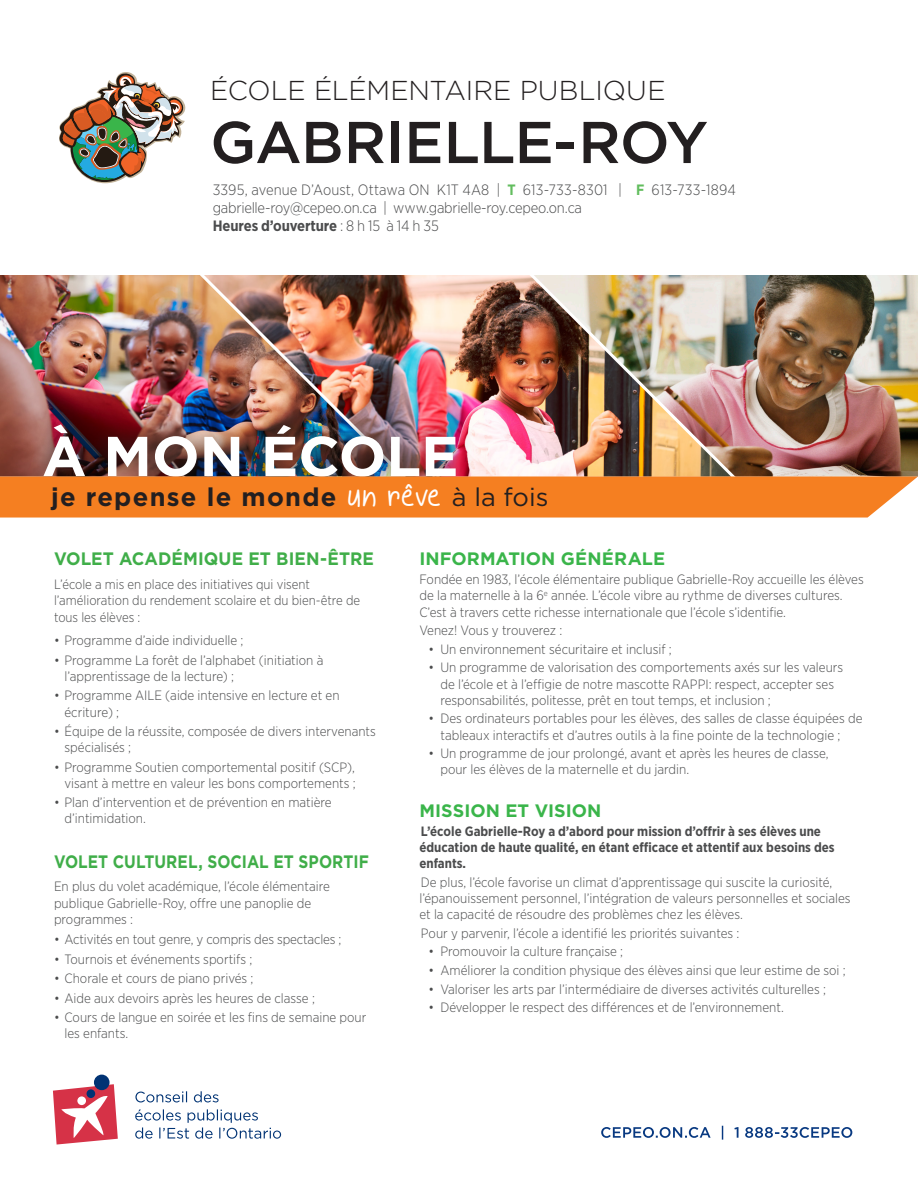
<style>
.page{position:relative;width:918px;height:1188px;background:#fff}
.page>*{position:absolute;margin:0;border:0;box-sizing:border-box;transform-origin:0 0}
.t1{font:500 58.8px "Gotham";letter-spacing:-.015em;color:#231f20}
.t2{font:700 56.1px "Gotham";color:#fff}
.t3{font:300 27.3px "Gotham";letter-spacing:-.005em;color:#231f20}
.t4{font:700 25.5px "Gotham";letter-spacing:.05em;color:#231f20}
.t5{font:700 18px "Gotham";letter-spacing:.005em;color:#3ab54a}
.t6{font:700 18px "Gotham";letter-spacing:.005em;color:#40ae49;scale:.86 1}
.t7{font:700 18px "Gotham";letter-spacing:.005em;color:#40ae49;scale:.95 1}
.t8{font:300 15px "Gotham Narrow";letter-spacing:.01em;color:#4b4c4d}
.t9{font:300 15px "Gotham Narrow";letter-spacing:-.01em;color:#4b4c4d}
.t10{font:700 15px "Gotham Narrow";letter-spacing:-.01em;color:#4b4c4d}
.t11{font:300 13.5px/16.2px "Gotham Narrow";color:#4b4c4d}
.t12{font:700 13.5px/16.2px "Gotham Narrow";color:#4b4c4d}
.s1{font-weight:700;color:#62bd5e}
.s2{font-weight:300}
.s3{font-family:"Behind Blue Eyes";font-weight:400;font-size:33px;color:#fff}
.s4{font-weight:400}
</style>
<div class="page">
<img style="left:742px;top:275px;width:176px;height:201px">
<img style="left:412px;top:275px;width:330px;height:201px">
<img style="left:0;top:275px;width:412px;height:201px">
<svg style="left:135px;top:1109px;width:146px;height:30px"></svg>
<svg style="left:135px;top:1091px;width:84px;height:11px"></svg>
<div style="left:94px;top:1075px;width:16px;height:15px;background:#013374;border-radius:50%"></div>
<svg style="left:53px;top:1084px;width:65px;height:61px"></svg>
<div style="left:26px;top:406px;width:448px;height:89px;background:#231f20;opacity:.75"></div>
<svg style="left:0;top:476px;width:918px;height:42px;background:#f48329"></svg>
<svg style="left:601px;top:1126px;width:251px;height:14px"></svg>
<svg style="left:59px;top:72px;width:126px;height:111px"></svg>
<p class="t3" style="left:210px;top:73px;width:457px">ÉCOLE ÉLÉMENTAIRE PUBLIQUE</p>
<p class="t1" style="left:210px;top:104px;width:499px">GABRIELLE-ROY</p>
<p class="t8" style="left:213px;top:181px;width:525px">3395, avenue D’Aoust, Ottawa ON K1T 4A8 | <span class="s1">T</span> 613-733-8301 | <span class="s1">F</span> 613-733-1894</p>
<p class="t9" style="left:213px;top:199px;width:371px">gabrielle-roy@cepeo.on.ca | www.gabrielle-roy.cepeo.on.ca</p>
<p class="t10" style="left:213px;top:216px;width:228px">Heures d’ouverture <span class="s2">: 8 h 15 à 14 h 35</span></p>
<p class="t2" style="left:42px;top:419px;width:418px">À MON ÉCOLE</p>
<p class="t4" style="left:51px;top:480px;width:499px">je repense le monde <span class="s3">un rêve</span> <span class="s4">à la fois</span></p>
<p class="t7" style="left:54px;top:547px;width:338px">VOLET ACADÉMIQUE ET BIEN-ÊTRE</p>
<p class="t11" style="left:54px;top:576px;width:308px">L’école a mis en place des initiatives qui visent l’amélioration du rendement scolaire et du bien-être de tous les élèves :</p>
<p class="t11" style="left:54px;top:632px;width:191px">• Programme d’aide individuelle ;</p>
<p class="t11" style="left:64px;top:652px;width:260px;text-indent:-10px">• Programme La forêt de l’alphabet (initiation à l’apprentissage de la lecture) ;</p>
<p class="t11" style="left:64px;top:687px;width:277px;text-indent:-10px">• Programme AILE (aide intensive en lecture et en écriture) ;</p>
<p class="t11" style="left:64px;top:723px;width:313px;text-indent:-10px">• Équipe de la réussite, composée de divers intervenants spécialisés ;</p>
<p class="t11" style="left:54px;top:758px;width:303px;text-align:right">• Programme Soutien comportemental positif (SCP), visant à mettre en valeur les bons comportements ;</p>
<p class="t11" style="left:64px;top:794px;width:269px;text-indent:-10px">• Plan d’intervention et de prévention en matière d’intimidation.</p>
<p class="t6" style="left:54px;top:849px;width:368px">VOLET CULTUREL, SOCIAL ET SPORTIF</p>
<p class="t11" style="left:54px;top:878px;width:277px">En plus du volet académique, l’école élémentaire publique Gabrielle-Roy, offre une panoplie de programmes :</p>
<p class="t11" style="left:54px;top:931px;width:289px">• Activités en tout genre, y compris des spectacles ;</p>
<p class="t11" style="left:54px;top:951px;width:200px">• Tournois et événements sportifs ;</p>
<p class="t11" style="left:54px;top:970px;width:201px">• Chorale et cours de piano privés ;</p>
<p class="t11" style="left:54px;top:990px;width:262px">• Aide aux devoirs après les heures de classe ;</p>
<p class="t11" style="left:64px;top:1009px;width:303px;text-indent:-10px">• Cours de langue en soirée et les fins de semaine pour les enfants.</p>
<p class="t5" style="left:419px;top:547px;width:247px">INFORMATION GÉNÉRALE</p>
<p class="t11" style="left:419px;top:571px;width:446px">Fondée en 1983, l’école élémentaire publique Gabrielle-Roy accueille les élèves de la maternelle à la 6<sup>e</sup> année. L’école vibre au rythme de diverses cultures.<br>C’est à travers cette richesse internationale que l’école s’identifie.</p>
<p class="t11" style="left:419px;top:622px;width:144px">Venez! Vous y trouverez :</p>
<p class="t11" style="left:428px;top:641px;width:245px">• Un environnement sécuritaire et inclusif ;</p>
<p class="t11" style="left:440px;top:659px;width:404px;text-indent:-12px">• Un programme de valorisation des comportements axés sur les valeurs de l’école et à l’effigie de notre mascotte RAPPI: respect, accepter ses responsabilités, politesse, prêt en tout temps, et inclusion ;</p>
<p class="t11" style="left:440px;top:710px;width:424px;text-indent:-12px">• Des ordinateurs portables pour les élèves, des salles de classe équipées de tableaux interactifs et d’autres outils à la fine pointe de la technologie ;</p>
<p class="t11" style="left:440px;top:745px;width:390px;text-indent:-12px">• Un programme de jour prolongé, avant et après les heures de classe, pour les élèves de la maternelle et du jardin.</p>
<p class="t5" style="left:419px;top:799px;width:184px">MISSION ET VISION</p>
<p class="t12" style="left:419px;top:823px;width:417px">L’école Gabrielle-Roy a d’abord pour mission d’offrir à ses élèves une éducation de haute qualité, en étant efficace et attentif aux besoins des enfants.</p>
<p class="t11" style="left:419px;top:874px;width:433px">De plus, l’école favorise un climat d’apprentissage qui suscite la curiosité, l’épanouissement personnel, l’intégration de valeurs personnelles et sociales et la capacité de résoudre des problèmes chez les élèves.</p>
<p class="t11" style="left:421px;top:925px;width:320px">Pour y parvenir, l’école a identifié les priorités suivantes :</p>
<p class="t11" style="left:428px;top:943px;width:196px">• Promouvoir la culture française ;</p>
<p class="t11" style="left:428px;top:962px;width:419px">• Améliorer la condition physique des élèves ainsi que leur estime de soi ;</p>
<p class="t11" style="left:428px;top:981px;width:399px">• Valoriser les arts par l’intermédiaire de diverses activités culturelles ;</p>
<p class="t11" style="left:428px;top:999px;width:357px">• Développer le respect des différences et de l’environnement.</p>
</div>
